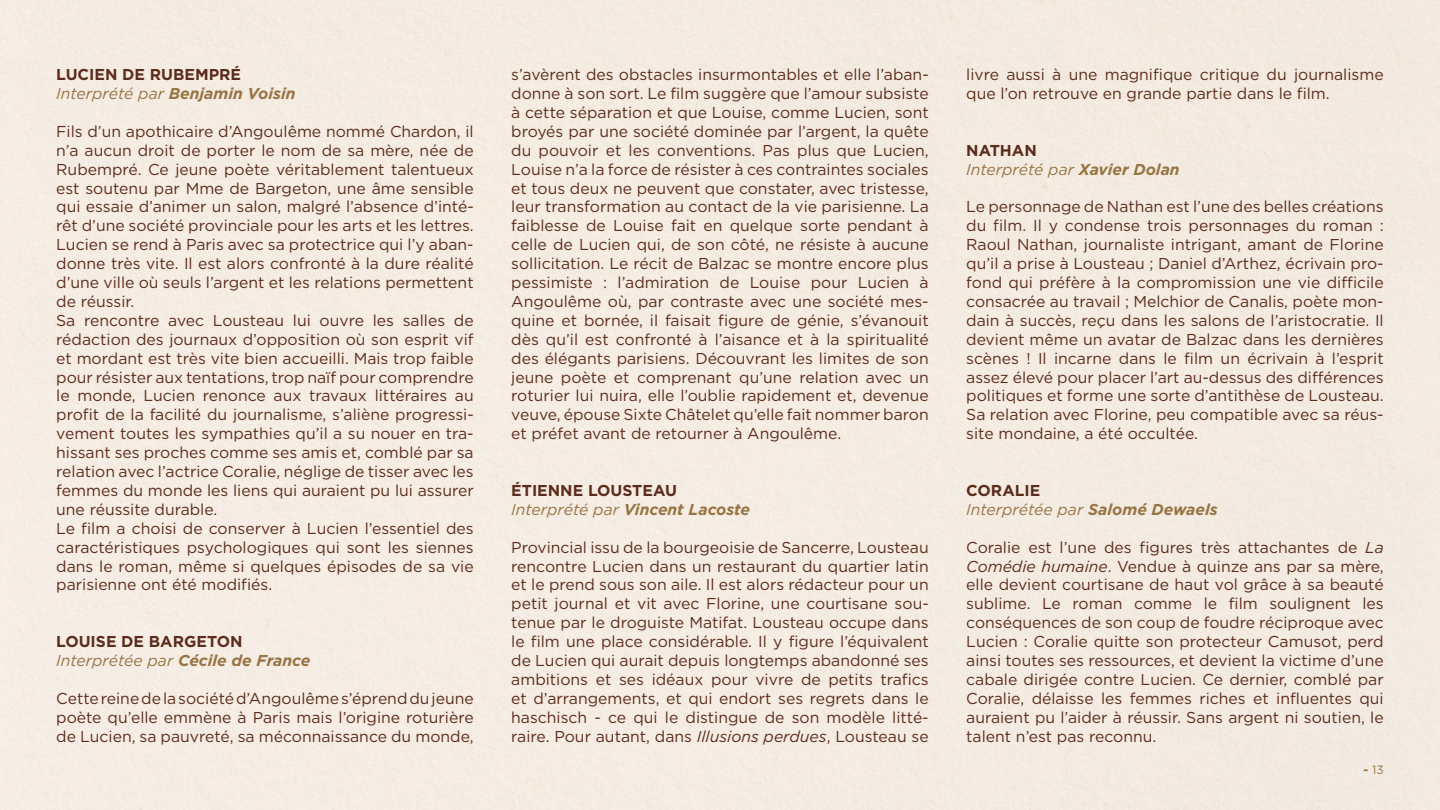
<style>
.page{position:relative;width:1440px;height:810px;background:#fff}
.page>*{position:absolute;margin:0;border:0;box-sizing:border-box;transform-origin:0 0}
.t1{font:15.75px/18.9px "Gotham";color:#5c2c1d;text-align:justify}
.t2{font:700 15.75px/18.9px "Gotham";color:#5c2c1d}
.t3{font:italic 15.75px/18.9px "Gotham";color:#977444}
.t4{font:12px "Gotham";color:#977444}
.s1{font-weight:400;font-style:italic;color:#977444}
.s2{font-style:italic;color:#977444}
.s3{font-style:italic}
.s4{font-weight:700;font-style:normal;color:#5c2c1d}
.s5{font-weight:700}
</style>
<div class="page">
<p class="t2" style="left:56px;top:65px;width:241px">LUCIEN DE RUBEMPRÉ<br><span class="s1">Interprété par</span> <span class="s2">Benjamin Voisin</span></p>
<p class="t1" style="left:56px;top:121px;width:419px;text-align:left">Fils d’un apothicaire d’Angoulême nommé Chardon, il n’a aucun droit de porter le nom de sa mère, née de Rubempré. Ce jeune poète véritablement talentueux est soutenu par Mme de Bargeton, une âme sensible qui essaie d’animer un salon, malgré l’absence d’inté&shy;rêt d’une société provinciale pour les arts et les lettres.<br>Lucien se rend à Paris avec sa protectrice qui l’y aban&shy;donne très vite. Il est alors confronté à la dure réalité d’une ville où seuls l’argent et les relations permettent de réussir.<br>Sa rencontre avec Lousteau lui ouvre les salles de rédaction des journaux d’opposition où son esprit vif et mordant est très vite bien accueilli. Mais trop faible pour résister aux tentations, trop naïf pour comprendre le monde, Lucien renonce aux travaux littéraires au profit de la facilité du journalisme, s’aliène progressi&shy;vement toutes les sympathies qu’il a su nouer en tra&shy;hissant ses proches comme ses amis et, comblé par sa relation avec l’actrice Coralie, néglige de tisser avec les femmes du monde les liens qui auraient pu lui assurer une réussite durable.<br>Le film a choisi de conserver à Lucien l’essentiel des caractéristiques psychologiques qui sont les siennes dans le roman, même si quelques épisodes de sa vie parisienne ont été modifiés.</p>
<p class="t2" style="left:56px;top:632px;width:256px">LOUISE DE BARGETON<br><span class="s1">Interprétée par</span> <span class="s2">Cécile de France</span></p>
<p class="t1" style="left:56px;top:688px;width:419px">Cette reine de la société d’Angoulême s’éprend du jeune poète qu’elle emmène à Paris mais l’origine roturière de Lucien, sa pauvreté, sa méconnaissance du monde,</p>
<p class="t1" style="left:511px;top:65px;width:419px">s’avèrent des obstacles insurmontables et elle l’aban&shy;donne à son sort. Le film suggère que l’amour subsiste à cette séparation et que Louise, comme Lucien, sont broyés par une société dominée par l’argent, la quête du pouvoir et les conventions. Pas plus que Lucien, Louise n’a la force de résister à ces contraintes sociales et tous deux ne peuvent que constater, avec tristesse, leur transformation au contact de la vie parisienne. La faiblesse de Louise fait en quelque sorte pendant à celle de Lucien qui, de son côté, ne résiste à aucune sollicitation. Le récit de Balzac se montre encore plus pessimiste : l’admiration de Louise pour Lucien à Angoulême où, par contraste avec une société mes&shy;quine et bornée, il faisait figure de génie, s’évanouit dès qu’il est confronté à l’aisance et à la spiritualité des élégants parisiens. Découvrant les limites de son jeune poète et comprenant qu’une relation avec un roturier lui nuira, elle l’oublie rapidement et, devenue veuve, épouse Sixte Châtelet qu’elle fait nommer baron et préfet avant de retourner à Angoulême.</p>
<p class="t2" style="left:511px;top:481px;width:240px">ÉTIENNE LOUSTEAU<br><span class="s1">Interprété par</span> <span class="s2">Vincent Lacoste</span></p>
<p class="t1" style="left:511px;top:537px;width:419px">Provincial issu de la bourgeoisie de Sancerre, Lousteau rencontre Lucien dans un restaurant du quartier latin et le prend sous son aile. Il est alors rédacteur pour un petit journal et vit avec Florine, une courtisane sou&shy;tenue par le droguiste Matifat. Lousteau occupe dans le film une place considérable. Il y figure l’équivalent de Lucien qui aurait depuis longtemps abandonné ses ambitions et ses idéaux pour vivre de petits trafics et d’arrangements, et qui endort ses regrets dans le haschisch - ce qui le distingue de son modèle litté&shy;raire. Pour autant, dans <span class="s3">Illusions perdues</span>, Lousteau se</p>
<p class="t1" style="left:966px;top:65px;width:419px">livre aussi à une magnifique critique du journalisme que l’on retrouve en grande partie dans le film.</p>
<p class="t3" style="left:966px;top:140px;width:215px"><span class="s4">NATHAN<br></span>Interprété par <span class="s5">Xavier Dolan</span></p>
<p class="t1" style="left:966px;top:197px;width:419px">Le personnage de Nathan est l’une des belles créations du film. Il y condense trois personnages du roman :<br>Raoul Nathan, journaliste intrigant, amant de Florine qu’il a prise à Lousteau ; Daniel d’Arthez, écrivain pro&shy;fond qui préfère à la compromission une vie difficile consacrée au travail ; Melchior de Canalis, poète mon&shy;dain à succès, reçu dans les salons de l’aristocratie. Il devient même un avatar de Balzac dans les dernières scènes ! Il incarne dans le film un écrivain à l’esprit assez élevé pour placer l’art au-dessus des différences politiques et forme une sorte d’antithèse de Lousteau.<br>Sa relation avec Florine, peu compatible avec sa réus&shy;site mondaine, a été occultée.</p>
<p class="t3" style="left:966px;top:481px;width:253px"><span class="s4">CORALIE<br></span>Interprétée par <span class="s5">Salomé Dewaels</span></p>
<p class="t1" style="left:966px;top:537px;width:419px">Coralie est l’une des figures très attachantes de <span class="s3">La Comédie humaine</span>. Vendue à quinze ans par sa mère, elle devient courtisane de haut vol grâce à sa beauté sublime. Le roman comme le film soulignent les conséquences de son coup de foudre réciproque avec Lucien : Coralie quitte son protecteur Camusot, perd ainsi toutes ses ressources, et devient la victime d’une cabale dirigée contre Lucien. Ce dernier, comblé par Coralie, délaisse les femmes riches et influentes qui auraient pu l’aider à réussir. Sans argent ni soutien, le talent n’est pas reconnu.</p>
<p class="t4" style="left:1364px;top:762px;width:22px"><span class="s5">-</span> 13</p>
</div>
